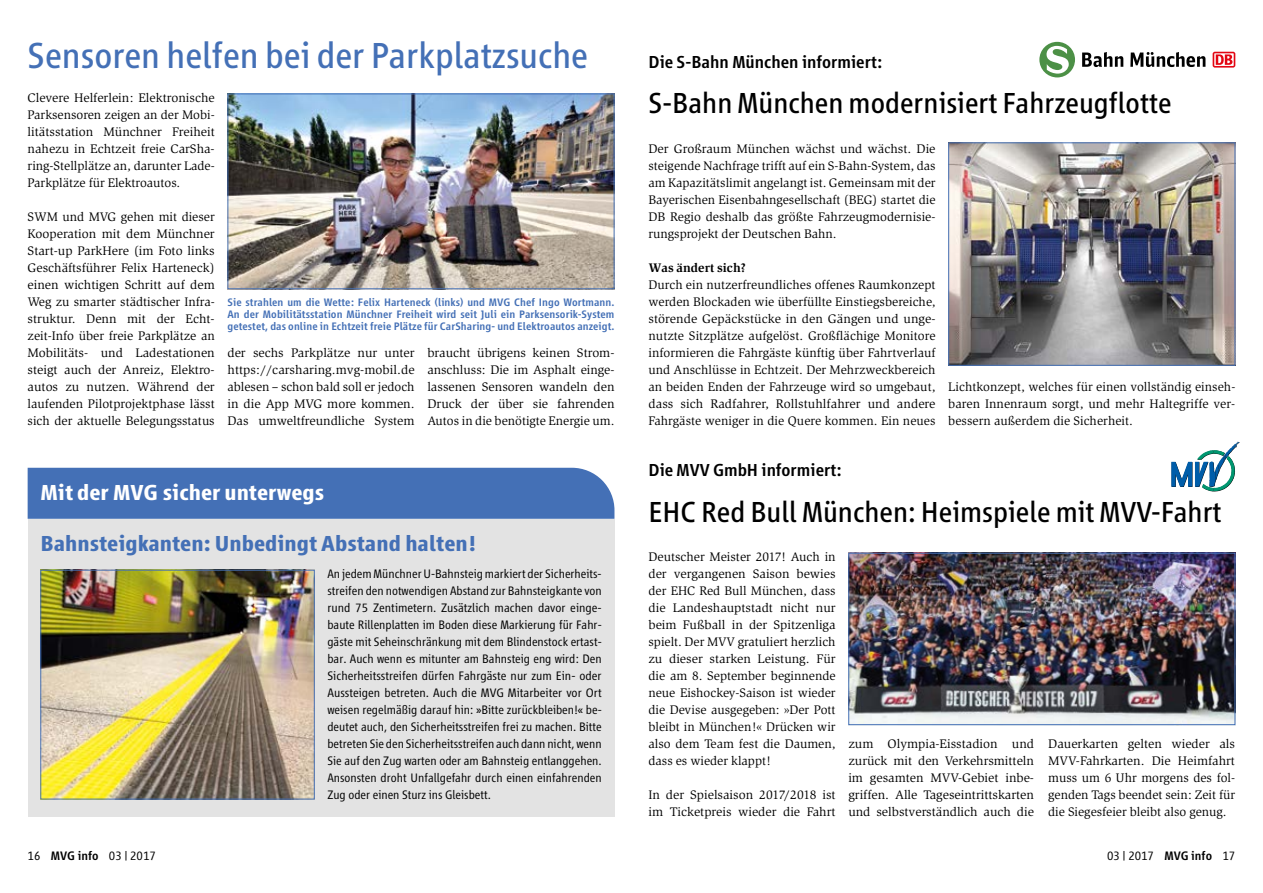
<style>
.page{position:relative;width:1263px;height:893px;background:#fff}
.page>*{position:absolute;margin:0;border:0;box-sizing:border-box;transform-origin:0 0}
.t1{font:37.5px "Vialog LT";color:#4470b6}
.t2{font:30px "Vialog LT";color:#000}
.t3{font:700 22.5px "Vialog LT";color:#4470b6}
.t4{font:700 22.5px "Vialog LT";color:#fff}
.t5{font:500 18px "Vialog LT";color:#000}
.t6{font:12.75px/17px "Slimbach";color:#000;text-align:justify}
.t7{font:300 12.75px/17px "Vialog LT";color:#000;text-align:justify}
.t8{font:700 12.75px "Slimbach";color:#000}
.t9{font:500 11.25px/12px "Vialog LT";letter-spacing:.005em;color:#4470b6;text-align:justify}
.s1{font-weight:500}
</style>
<div class="page">
<div style="left:28px;top:519px;width:586px;height:297px;background:#e3e3e3"></div>
<div style="left:28px;top:468px;width:586px;height:51px;background:#4470b6"></div>
<img style="left:42px;top:572px;width:271px;height:225px">
<div style="left:40px;top:570px;width:275px;height:229px;border:1px solid #4470b6"></div>
<img style="left:229px;top:96px;width:383px;height:191px">
<div style="left:227px;top:94px;width:387px;height:195px;border:1px solid #4470b6"></div>
<svg style="left:1082px;top:52px;width:41px;height:15px"></svg>
<svg style="left:1039px;top:42px;width:36px;height:35px"></svg>
<svg style="left:1130px;top:52px;width:75px;height:15px"></svg>
<div style="left:1212px;top:52px;width:23px;height:16px;background:#e30613;border-radius:2px"></div>
<svg style="left:1214px;top:53px;width:20px;height:13px"></svg>
<svg style="left:1216px;top:54px;width:16px;height:11px"></svg>
<img style="left:950px;top:144px;width:283px;height:220px">
<div style="left:948px;top:142px;width:287px;height:224px;border:1px solid #4470b6"></div>
<img style="left:850px;top:555px;width:383px;height:168px">
<div style="left:848px;top:553px;width:387px;height:172px;border:1px solid #4470b6"></div>
<svg style="left:1171px;top:442px;width:68px;height:50px"></svg>
<h1 class="t1" style="left:28px;top:34px;width:562px">Sensoren helfen bei der Parkplatzsuche</h1>
<p class="t6" style="left:28px;top:89px;width:189px">Clevere Helferlein: Elektronische Parksensoren zeigen an der Mobi&shy;litätsstation Münchner Freiheit nahezu in Echtzeit freie CarSha&shy;ring-Stellplätze an, darunter Lade-Parkplätze für Elektroautos.</p>
<p class="t6" style="left:28px;top:208px;width:189px">SWM und MVG gehen mit dieser Kooperation mit dem Münchner Start-up ParkHere (im Foto links Geschäftsführer Felix Harteneck) einen wichtigen Schritt auf dem Weg zu smarter städtischer Infra&shy;struktur. Denn mit der Echt&shy;zeit-Info über freie Parkplätze an Mobilitäts- und Ladestationen steigt auch der Anreiz, Elektro&shy;autos zu nutzen. Während der laufenden Pilotprojektphase lässt sich der aktuelle Belegungsstatus</p>
<p class="t9" style="left:227px;top:296px;width:388px">Sie strahlen um die Wette: Felix Harteneck (links) und MVG Chef Ingo Wortmann.<br>An der Mobilitätsstation Münchner Freiheit wird seit Juli ein Parksensorik-System getestet, das online in Echtzeit freie Plätze für CarSharing- und Elektroautos anzeigt.</p>
<p class="t6" style="left:227px;top:345px;width:189px">der sechs Parkplätze nur unter https://carsharing.mvg-mobil.de ablesen – schon bald soll er jedoch in die App MVG more kommen.<br>Das umweltfreundliche System</p>
<p class="t6" style="left:427px;top:345px;width:189px">braucht übrigens keinen Strom&shy;anschluss: Die im Asphalt einge&shy;lassenen Sensoren wandeln den Druck der über sie fahrenden Autos in die benötigte Energie um.</p>
<h3 class="t4" style="left:40px;top:480px;width:285px">Mit der MVG sicher unterwegs</h3>
<h3 class="t3" style="left:40px;top:531px;width:437px">Bahnsteigkanten: Unbedingt Abstand halten!</h3>
<p class="t7" style="left:327px;top:566px;width:276px">An jedem Münchner U-Bahnsteig markiert der Sicherheits&shy;streifen den notwendigen Abstand zur Bahnsteigkante von rund 75 Zentimetern. Zusätzlich machen davor einge&shy;baute Rillenplatten im Boden diese Markierung für Fahr&shy;gäste mit Seheinschränkung mit dem Blindenstock ertast&shy;bar. Auch wenn es mitunter am Bahnsteig eng wird: Den Sicherheitsstreifen dürfen Fahrgäste nur zum Ein- oder Aussteigen betreten. Auch die MVG Mitarbeiter vor Ort weisen regelmäßig darauf hin: »Bitte zurückbleiben!« be&shy;deutet auch, den Sicherheitsstreifen frei zu machen. Bitte betreten Sie den Sicherheitsstreifen auch dann nicht, wenn Sie auf den Zug warten oder am Bahnsteig entlanggehen.<br>Ansonsten droht Unfallgefahr durch einen einfahrenden Zug oder einen Sturz ins Gleisbett.</p>
<h3 class="t5" style="left:648px;top:52px;width:235px">Die S-Bahn München informiert:</h3>
<h2 class="t2" style="left:648px;top:86px;width:525px">S-Bahn München modernisiert Fahrzeugflotte</h2>
<p class="t6" style="left:648px;top:140px;width:289px">Der Großraum München wächst und wächst. Die steigende Nachfrage trifft auf ein S-Bahn-System, das am Kapazitätslimit angelangt ist. Gemeinsam mit der Bayerischen Eisenbahngesellschaft (BEG) startet die DB Regio deshalb das größte Fahrzeugmodernisie&shy;rungsprojekt der Deutschen Bahn.</p>
<p class="t8" style="left:648px;top:260px;width:99px">Was ändert sich?</p>
<p class="t6" style="left:648px;top:276px;width:289px">Durch ein nutzerfreundliches offenes Raumkonzept werden Blockaden wie überfüllte Einstiegsbereiche, störende Gepäckstücke in den Gängen und unge&shy;nutzte Sitzplätze aufgelöst. Großflächige Monitore informieren die Fahrgäste künftig über Fahrtverlauf und Anschlüsse in Echtzeit. Der Mehrzweckbereich an beiden Enden der Fahrzeuge wird so umgebaut, dass sich Radfahrer, Rollstuhlfahrer und andere Fahrgäste weniger in die Quere kommen. Ein neues</p>
<p class="t6" style="left:948px;top:379px;width:289px">Lichtkonzept, welches für einen vollständig einseh&shy;baren Innenraum sorgt, und mehr Haltegriffe ver&shy;bessern außerdem die Sicherheit.</p>
<h3 class="t5" style="left:648px;top:460px;width:195px">Die MVV GmbH informiert:</h3>
<h2 class="t2" style="left:648px;top:495px;width:575px">EHC Red Bull München: Heimspiele mit MVV-Fahrt</h2>
<p class="t6" style="left:648px;top:549px;width:189px">Deutscher Meister 2017! Auch in der vergangenen Saison bewies der EHC Red Bull München, dass die Landeshauptstadt nicht nur beim Fußball in der Spitzenliga spielt. Der MVV gratuliert herzlich zu dieser starken Leistung. Für die am 8. September beginnende neue Eishockey-Saison ist wieder die Devise ausgegeben: »Der Pott bleibt in München!« Drücken wir also dem Team fest die Daumen, dass es wieder klappt!</p>
<p class="t6" style="left:648px;top:787px;width:189px">In der Spielsaison 2017/2018 ist im Ticketpreis wieder die Fahrt</p>
<p class="t6" style="left:848px;top:736px;width:187px">zum Olympia-Eisstadion und zurück mit den Verkehrsmitteln im gesamten MVV-Gebiet inbe&shy;griffen. Alle Tageseintrittskarten und selbstverständlich auch die</p>
<p class="t6" style="left:1048px;top:736px;width:188px">Dauerkarten gelten wieder als MVV-Fahrkarten. Die Heimfahrt muss um 6 Uhr morgens des fol&shy;genden Tags beendet sein: Zeit für die Siegesfeier bleibt also genug.</p>
<p class="t7" style="left:28px;top:848px;width:130px">16 <span class="s1">MVG info</span> 03 | 2017</p>
<p class="t7" style="left:1107px;top:848px;width:130px">03 | 2017 <span class="s1">MVG info</span> 17</p>
</div>
